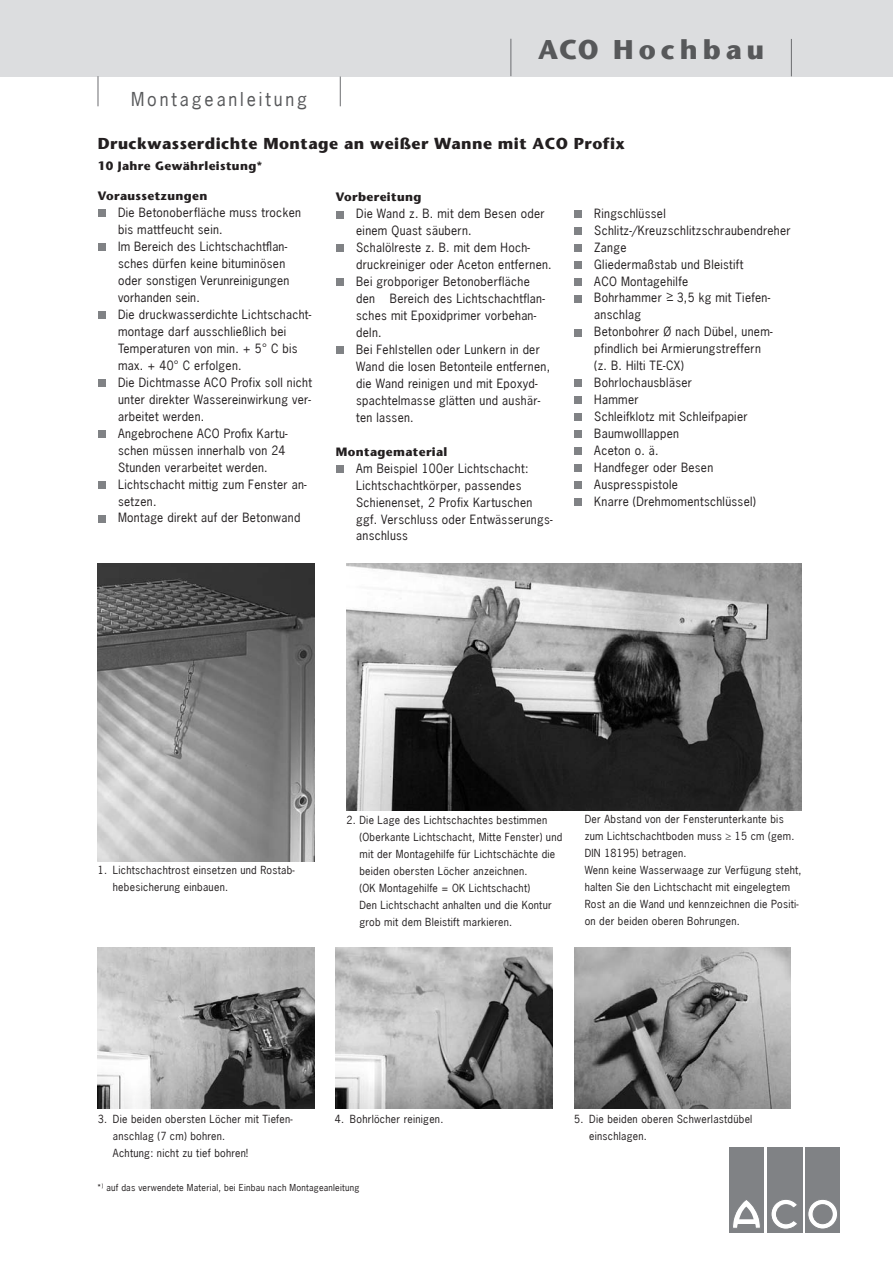
<style>
.page{position:relative;width:893px;height:1263px;background:#fff}
.page>*{position:absolute;margin:0;border:0;box-sizing:border-box;transform-origin:0 0}
.Rubrik{font:700 27px "Stone Sans";letter-spacing:.185em;color:#57585a}
.Rubrik-2{font:18px "News Gothic";letter-spacing:.16em;color:#57585a}
.Headline{font:700 15.75px "Stone Sans";letter-spacing:.03em;color:#231f20}
.Fließtext{font:12px/17px "News Gothic";letter-spacing:.025em;color:#231f20}
.kleine_Head{font:700 12px "Stone Sans";letter-spacing:.03em;color:#231f20}
.Fließtext-2{font:700 12px "Stone Sans";letter-spacing:.03em;color:#231f20}
.Bildunterschrift{font:10.5px/17px "News Gothic";letter-spacing:.025em;color:#231f20}
.t1{font:9px "News Gothic";letter-spacing:.025em;color:#231f20}
</style>
<div class="page">
<div style="left:0;top:0;width:893px;height:77px;background:#dcdddf"></div>
<hr style="left:98px;top:76px;width:1px;height:30px;background:#6c6d70">
<svg style="left:340px;top:77px;width:1px;height:29px"></svg>
<hr style="left:511px;top:39px;width:1px;height:37px;background:#6c6d70">
<hr style="left:791px;top:39px;width:1px;height:37px;background:#6c6d70">
<div style="left:98px;top:210px;width:7px;height:7px;background:#808285"></div>
<div style="left:98px;top:244px;width:7px;height:7px;background:#808285"></div>
<div style="left:98px;top:311px;width:7px;height:8px;background:#808285"></div>
<div style="left:98px;top:379px;width:7px;height:8px;background:#808285"></div>
<div style="left:98px;top:430px;width:7px;height:8px;background:#808285"></div>
<div style="left:98px;top:481px;width:7px;height:7px;background:#808285"></div>
<div style="left:98px;top:515px;width:7px;height:7px;background:#808285"></div>
<div style="left:336px;top:211px;width:8px;height:7px;background:#808285"></div>
<div style="left:336px;top:245px;width:8px;height:7px;background:#808285"></div>
<div style="left:336px;top:278px;width:8px;height:8px;background:#808285"></div>
<div style="left:336px;top:346px;width:8px;height:8px;background:#808285"></div>
<div style="left:336px;top:465px;width:8px;height:8px;background:#808285"></div>
<div style="left:574px;top:210px;width:8px;height:8px;background:#808285"></div>
<div style="left:574px;top:227px;width:8px;height:8px;background:#808285"></div>
<div style="left:574px;top:244px;width:8px;height:8px;background:#808285"></div>
<div style="left:574px;top:261px;width:8px;height:8px;background:#808285"></div>
<div style="left:574px;top:278px;width:8px;height:7px;background:#808285"></div>
<div style="left:574px;top:295px;width:8px;height:7px;background:#808285"></div>
<div style="left:574px;top:329px;width:8px;height:7px;background:#808285"></div>
<div style="left:574px;top:380px;width:8px;height:7px;background:#808285"></div>
<div style="left:574px;top:396px;width:8px;height:8px;background:#808285"></div>
<div style="left:574px;top:413px;width:8px;height:8px;background:#808285"></div>
<div style="left:574px;top:430px;width:8px;height:8px;background:#808285"></div>
<div style="left:574px;top:447px;width:8px;height:8px;background:#808285"></div>
<div style="left:574px;top:464px;width:8px;height:8px;background:#808285"></div>
<div style="left:574px;top:481px;width:8px;height:8px;background:#808285"></div>
<div style="left:574px;top:498px;width:8px;height:8px;background:#808285"></div>
<img style="left:98px;top:563px;width:217px;height:298px">
<img style="left:347px;top:563px;width:454px;height:247px">
<img style="left:574px;top:947px;width:217px;height:162px">
<img style="left:98px;top:947px;width:217px;height:162px">
<img style="left:336px;top:947px;width:217px;height:162px">
<div style="left:729px;top:1147px;width:35px;height:85px;background:#808285"></div>
<svg style="left:733px;top:1200px;width:27px;height:28px"></svg>
<div style="left:767px;top:1147px;width:35px;height:85px;background:#808285"></div>
<svg style="left:771px;top:1199px;width:26px;height:30px"></svg>
<div style="left:805px;top:1147px;width:35px;height:85px;background:#808285"></div>
<svg style="left:808px;top:1199px;width:30px;height:30px"></svg>
<div style="left:808px;top:1199px;width:30px;height:30px;border:1px solid #808285;border-radius:50%"></div>
<div style="left:813px;top:1204px;width:19px;height:20px;background:#808285;border-radius:50%"></div>
<div style="left:813px;top:1204px;width:19px;height:20px;border:1px solid #808285;border-radius:50%"></div>
<p class="Rubrik-2" style="left:131px;top:88px;width:177px">Montageanleitung</p>
<p class="Rubrik" style="left:538px;top:33px;width:227px">ACO Hochbau</p>
<p class="Headline" style="left:98px;top:134px;width:529px">Druckwasserdichte Montage an weißer Wanne mit ACO Profix</p>
<p class="kleine_Head" style="left:98px;top:159px;width:166px">10 Jahre Gewährleistung*</p>
<p class="Fließtext-2" style="left:98px;top:189px;width:111px">Voraussetzungen</p>
<p class="Fließtext" style="left:118px;top:204px;width:184px">Die Betonoberfläche muss trocken bis mattfeucht sein.</p>
<p class="Fließtext" style="left:118px;top:238px;width:173px">Im Bereich des Lichtschachtflan&shy;sches dürfen keine bituminösen oder sonstigen Verunreinigungen vorhanden sein.</p>
<p class="Fließtext" style="left:118px;top:306px;width:195px">Die druckwasserdichte Lichtschacht&shy;montage darf ausschließlich bei<br>Temperaturen von min. + 5° C bis max. + 40° C erfolgen.</p>
<p class="Fließtext" style="left:118px;top:374px;width:195px;text-align:justify">Die Dichtmasse ACO Profix soll nicht unter direkter Wassereinwirkung ver&shy;arbeitet werden.</p>
<p class="Fließtext" style="left:118px;top:425px;width:171px">Angebrochene ACO Profix Kartu&shy;schen müssen innerhalb von 24<br>Stunden verarbeitet werden.</p>
<p class="Fließtext" style="left:118px;top:475px;width:190px">Lichtschacht mittig zum Fenster an&shy;setzen.</p>
<p class="Fließtext" style="left:118px;top:509px;width:184px">Montage direkt auf der Betonwand</p>
<p class="Fließtext-2" style="left:336px;top:190px;width:87px">Vorbereitung</p>
<p class="Fließtext" style="left:356px;top:205px;width:190px">Die Wand z. B. mit dem Besen oder einem Quast säubern.</p>
<p class="Fließtext" style="left:356px;top:239px;width:197px">Schalölreste z. B. mit dem Hoch&shy;druckreiniger oder Aceton entfernen.</p>
<p class="Fließtext" style="left:356px;top:273px;width:190px">Bei grobporiger Betonoberfläche den Bereich des Lichtschachtflan&shy;sches mit Epoxidprimer vorbehan&shy;deln.</p>
<p class="Fließtext" style="left:356px;top:341px;width:195px">Bei Fehlstellen oder Lunkern in der<br>Wand die losen Betonteile entfernen, die Wand reinigen und mit Epoxyd&shy;spachtelmasse glätten und aushär&shy;ten lassen.</p>
<p class="kleine_Head" style="left:336px;top:444px;width:113px">Montagematerial</p>
<p class="Fließtext" style="left:356px;top:460px;width:198px">Am Beispiel 100er Lichtschacht:<br>Lichtschachtkörper, passendes<br>Schienenset, 2 Profix Kartuschen ggf. Verschluss oder Entwässerungs&shy;anschluss</p>
<p class="Fließtext" style="left:594px;top:205px;width:73px">Ringschlüssel</p>
<p class="Fließtext" style="left:594px;top:222px;width:198px">Schlitz-/Kreuzschlitzschraubendreher</p>
<p class="Fließtext" style="left:594px;top:238px;width:34px">Zange</p>
<p class="Fließtext" style="left:594px;top:255px;width:150px">Gliedermaßstab und Bleistift</p>
<p class="Fließtext" style="left:594px;top:272px;width:95px">ACO Montagehilfe</p>
<p class="Fließtext" style="left:594px;top:289px;width:177px">Bohrhammer &gt;– 3,5 kg mit Tiefen&shy;anschlag</p>
<p class="Fließtext" style="left:594px;top:323px;width:180px">Betonbohrer Ø nach Dübel, unem&shy;pfindlich bei Armierungstreffern (z. B. Hilti TE-CX)</p>
<p class="Fließtext" style="left:594px;top:374px;width:99px">Bohrlochausbläser</p>
<p class="Fließtext" style="left:594px;top:391px;width:46px">Hammer</p>
<p class="Fließtext" style="left:594px;top:408px;width:155px">Schleifklotz mit Schleifpapier</p>
<p class="Fließtext" style="left:594px;top:425px;width:86px">Baumwolllappen</p>
<p class="Fließtext" style="left:594px;top:442px;width:66px">Aceton o. ä.</p>
<p class="Fließtext" style="left:594px;top:459px;width:120px">Handfeger oder Besen</p>
<p class="Fließtext" style="left:594px;top:476px;width:85px">Auspresspistole</p>
<p class="Fließtext" style="left:594px;top:493px;width:163px">Knarre (Drehmomentschlüssel)</p>
<p class="Bildunterschrift" style="left:113px;top:861px;width:183px;text-indent:-15px">1. Lichtschachtrost einsetzen und Rostab&shy;hebesicherung einbauen.</p>
<p class="Bildunterschrift" style="left:359px;top:812px;width:204px;text-indent:-13px">2. Die Lage des Lichtschachtes bestimmen (Oberkante Lichtschacht, Mitte Fenster) und mit der Montagehilfe für Lichtschächte die beiden obersten Löcher anzeichnen.<br>(OK Montagehilfe = OK Lichtschacht)<br>Den Lichtschacht anhalten und die Kontur grob mit dem Bleistift markieren.</p>
<p class="Bildunterschrift" style="left:585px;top:810px;width:211px">Der Abstand von der Fensterunterkante bis zum Lichtschachtboden muss ≥ 15 cm (gem.<br>DIN 18195) betragen.</p>
<p class="Bildunterschrift" style="left:585px;top:861px;width:218px">Wenn keine Wasserwaage zur Verfügung steht, halten Sie den Lichtschacht mit eingelegtem Rost an die Wand und kennzeichnen die Positi&shy;on der beiden oberen Bohrungen.</p>
<p class="Bildunterschrift" style="left:113px;top:1111px;width:181px;text-indent:-15px">3. Die beiden obersten Löcher mit Tiefen&shy;anschlag (7 cm) bohren.<br>Achtung: nicht zu tief bohren!</p>
<p class="Bildunterschrift" style="left:589px;top:1111px;width:165px;text-indent:-15px">5. Die beiden oberen Schwerlastdübel einschlagen.</p>
<p class="Bildunterschrift" style="left:335px;top:1111px;width:110px">4. Bohrlöcher reinigen.</p>
<p class="t1" style="left:97px;top:1182px;width:264px">*<sup>)</sup> auf das verwendete Material, bei Einbau nach Montageanleitung</p>
</div>
